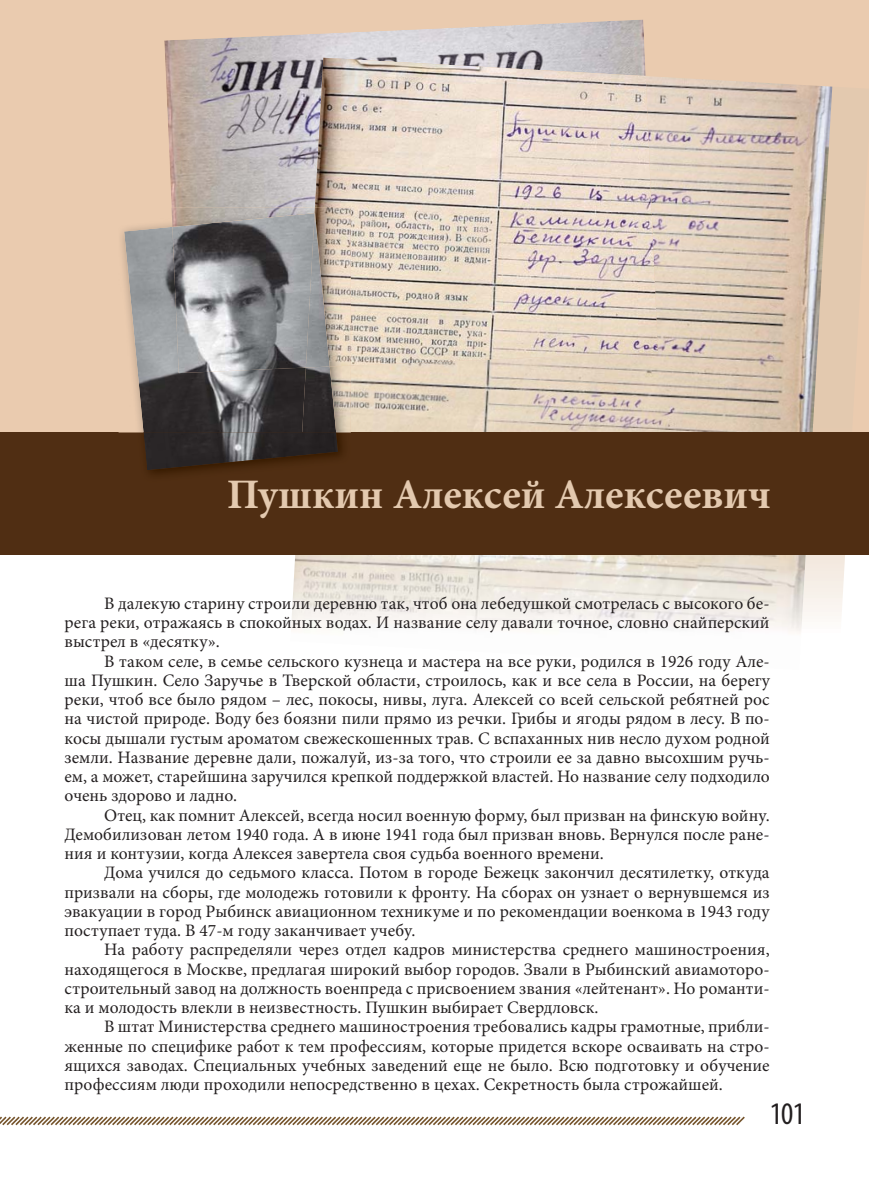
<style>
.page{position:relative;width:869px;height:1191px;background:#fff}
.page>*{position:absolute;margin:0;border:0;box-sizing:border-box;transform-origin:0 0}
.t1{font:700 42px "Minion Pro";color:#e3c9af}
.t2{font:condensed 31.5px "Myriad Pro";color:#231f20}
.t3{font:17.5px/19.2px "Minion Pro";color:#231f20;text-align:justify}
</style>
<div class="page">
<svg style="left:0;top:1116px;width:745px;height:10px"></svg>
<div style="left:0;top:0;width:868px;height:440px;background:#eacbaf"></div>
<img style="left:164px;top:20px;width:481px;height:188px">
<svg style="left:805px;top:555px;width:39px;height:61px"></svg>
<img style="left:291px;top:555px;width:514px;height:77px">
<img style="left:350px;top:77px;width:481px;height:356px">
<img style="left:315px;top:58px;width:342px;height:307px">
<div style="left:0;top:433px;width:868px;height:122px;background:#502e13"></div>
<img style="left:171px;top:208px;width:143px;height:19px">
<img style="left:336px;top:366px;width:14px;height:67px">
<img style="left:314px;top:208px;width:36px;height:158px">
<img style="left:124px;top:227px;width:178px;height:206px">
<img style="left:172px;top:213px;width:134px;height:160px">
<img style="left:302px;top:366px;width:34px;height:67px">
<img style="left:306px;top:213px;width:23px;height:154px">
<img style="left:143px;top:433px;width:195px;height:37px">
<h1 class="t1" style="left:227px;top:469px;width:545px">Пушкин Алексей Алексеевич</h1>
<p class="t3" style="left:64px;top:593px;width:706px;text-indent:40px">В далекую старину строили деревню так, чтоб она лебедушкой смотрелась с высокого бе&shy;рега реки, отражаясь в спокойных водах. И название селу давали точное, словно снайперский выстрел в «десятку».</p>
<p class="t3" style="left:64px;top:651px;width:706px;text-indent:40px">В таком селе, в семье сельского кузнеца и мастера на все руки, родился в 1926 году Але&shy;ша Пушкин. Село Заручье в Тверской области, строилось, как и все села в России, на берегу реки, чтоб все было рядом – лес, покосы, нивы, луга. Алексей со всей сельской ребятней рос на чистой природе. Воду без боязни пили прямо из речки. Грибы и ягоды рядом в лесу. В по&shy;косы дышали густым ароматом свежескошенных трав. С вспаханных нив несло духом родной земли. Название деревне дали, пожалуй, из-за того, что строили ее за давно высохшим ручь&shy;ем, а может, старейшина заручился крепкой поддержкой властей. Но название селу подходило очень здорово и ладно.</p>
<p class="t3" style="left:64px;top:805px;width:706px;text-indent:40px">Отец, как помнит Алексей, всегда носил военную форму, был призван на финскую войну.<br>Демобилизован летом 1940 года. А в июне 1941 года был призван вновь. Вернулся после ране&shy;ния и контузии, когда Алексея завертела своя судьба военного времени.</p>
<p class="t3" style="left:64px;top:862px;width:706px;text-indent:40px">Дома учился до седьмого класса. Потом в городе Бежецк закончил десятилетку, откуда призвали на сборы, где молодежь готовили к фронту. На сборах он узнает о вернувшемся из эвакуации в город Рыбинск авиационном техникуме и по рекомендации военкома в 1943 году поступает туда. В 47-м году заканчивает учебу.</p>
<p class="t3" style="left:64px;top:939px;width:706px;text-indent:40px">На работу распределяли через отдел кадров министерства среднего машиностроения, находящегося в Москве, предлагая широкий выбор городов. Звали в Рыбинский авиамоторо&shy;строительный завод на должность военпреда с присвоением звания «лейтенант». Но романти&shy;ка и молодость влекли в неизвестность. Пушкин выбирает Свердловск.</p>
<p class="t3" style="left:64px;top:1016px;width:706px;text-indent:40px">В штат Министерства среднего машиностроения требовались кадры грамотные, прибли&shy;женные по специфике работ к тем профессиям, которые придется вскоре осваивать на стро&shy;ящихся заводах. Специальных учебных заведений еще не было. Всю подготовку и обучение профессиям люди проходили непосредственно в цехах. Секретность была строжайшей.</p>
<h2 class="t2" style="left:769px;top:1095px;width:37px">101</h2>
</div>
